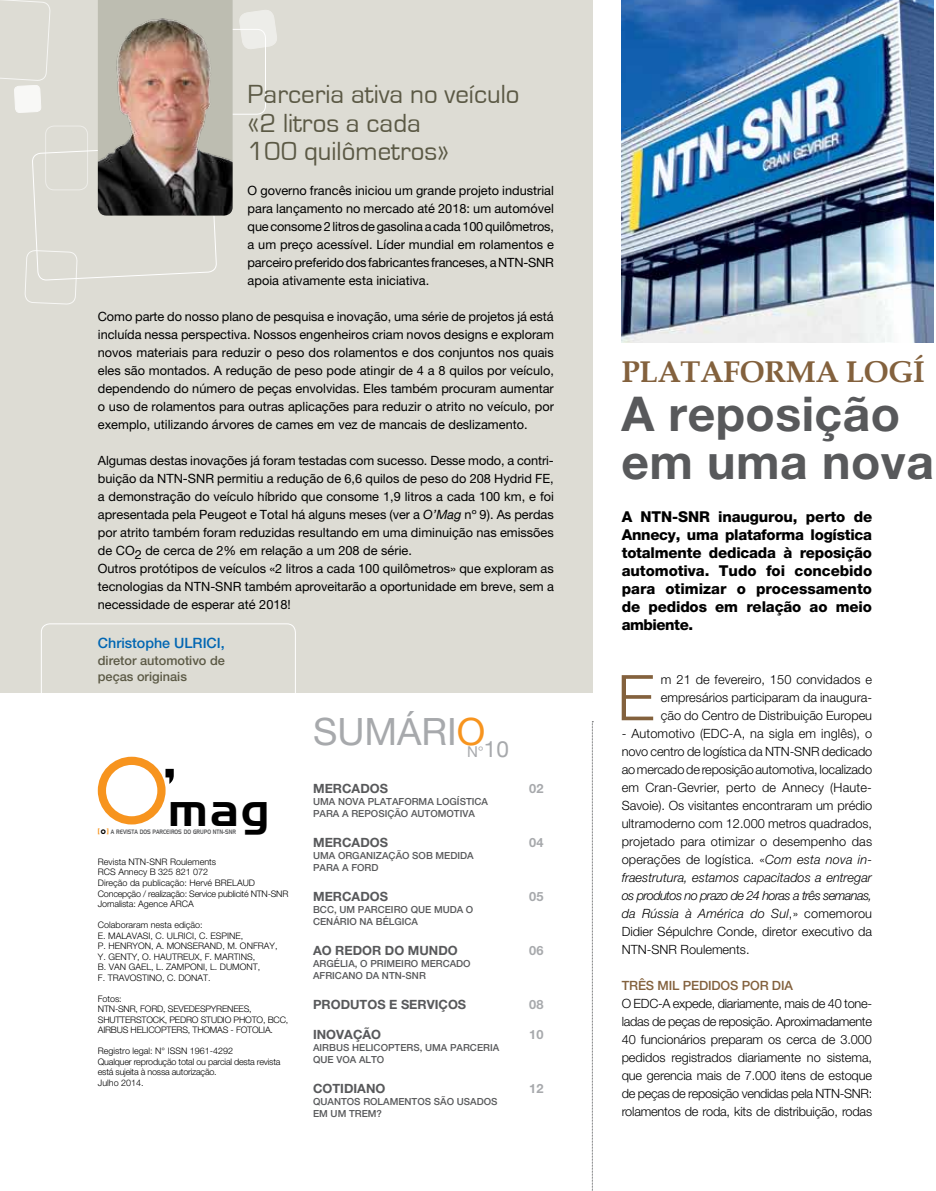
<style>
.page{position:relative;width:936px;height:1191px;background:#fff}
.page>*{position:absolute;margin:0;border:0;box-sizing:border-box;transform-origin:0 0}
.t1{font:68.7px "Handel Gothic BT";color:#000}
.t2{font:300 63.15px "Helvetica Neue";color:#83613d}
.t3{font:700 48px/48px "Helvetica Neue";letter-spacing:.01em;color:#58595b}
.t4{font:45.45px "Handel Gothic BT";color:#000}
.t5{font:37.5px "Helvetica Neue";color:#a7a9ac}
.t6{font:700 30px "Book Antiqua";letter-spacing:-.01em;color:#83613d}
.t7{font:27px/28.5px "Eurostile";color:#5b5945}
.t8{font:22.5px "Helvetica Neue";color:#a7a9ac}
.t9{font:800 15px/18px "Helvetica Neue";letter-spacing:-.01em;color:#000;text-align:justify}
.t10{font:15px "Helvetica Neue";color:#a7a9ac}
.t11{font:500 14.25px "Helvetica Neue";color:#0066b3}
.t12{font:12.75px/18px "Helvetica Neue";color:#000;text-align:justify}
.t13{font:300 12.75px/18px "Helvetica Neue";color:#000;text-align:justify}
.t14{font:700 12.75px "Helvetica Neue";color:#58595b}
.t15{font:500 12.75px/16.5px "Helvetica Neue";color:#5b5945}
.t16{font:500 12.75px "Helvetica Neue";letter-spacing:-.01em;color:#83613d}
.t17{font:700 12.75px "Helvetica Neue";color:#a7a9ac}
.t18{font:500 9.75px/12px "Helvetica Neue";color:#58595b}
.t19{font:300 9px/10.5px "Helvetica Neue";color:#000}
.t20{font:300 9px/10.5px "Helvetica Neue";letter-spacing:-.025em;color:#000}
.t21{font:300 9px/10.5px "Helvetica Neue";letter-spacing:-.02em;color:#000}
.t22{font:6.15px "Handel Gothic BT";color:#58595b;scale:.77 1}
.s1{font-style:italic}
.s2{font-family:"Avant Garde IT Cby BT";font-weight:700;font-size:6.45px;color:#f7941e}
.s3{font-family:"Avant Garde IT Cby BT";font-weight:700;font-size:6.45px;color:#000}
</style>
<div class="page">
<img style="left:621px;top:0;width:312px;height:342px">
<div style="left:0;top:0;width:592px;height:692px;background:#dddcd4"></div>
<div style="left:163px;top:29px;width:103px;height:86px;border:1px solid #fff;border-radius:9px"></div>
<div style="left:98px;top:756px;width:67px;height:68px;background:#f7941e;border-radius:50%"></div>
<div style="left:106px;top:765px;width:51px;height:51px;background:#fff;border-radius:50%"></div>
<svg style="left:592px;top:721px;width:1px;height:470px"></svg>
<svg style="left:238px;top:10px;width:39px;height:42px"></svg>
<svg style="left:0;top:0;width:232px;height:305px"></svg>
<div style="left:41px;top:623px;width:255px;height:104px;border:1px solid #fff;border-radius:9px"></div>
<h3 class="t7" style="left:247px;top:81px;width:273px">Parceria ativa no veículo «2 litros a cada<br>100 quilômetros»</h3>
<p class="t12" style="left:247px;top:181px;width:308px">O governo francês iniciou um grande projeto industrial para lançamento no mercado até 2018: um automóvel que consome 2 litros de gasolina a cada 100 quilômetros, a um preço acessível. Líder mundial em rolamentos e parceiro preferido dos fabricantes franceses, a NTN-SNR apoia ativamente esta iniciativa.</p>
<p class="t12" style="left:98px;top:307px;width:457px">Como parte do nosso plano de pesquisa e inovação, uma série de projetos já está incluída nessa perspectiva. Nossos engenheiros criam novos designs e exploram novos materiais para reduzir o peso dos rolamentos e dos conjuntos nos quais eles são montados. A redução de peso pode atingir de 4 a 8 quilos por veículo, dependendo do número de peças envolvidas. Eles também procuram aumentar o uso de rolamentos para outras aplicações para reduzir o atrito no veículo, por exemplo, utilizando árvores de cames em vez de mancais de deslizamento.</p>
<p class="t12" style="left:98px;top:451px;width:457px;text-align:left">Algumas destas inovações já foram testadas com sucesso. Desse modo, a contri&shy;buição da NTN-SNR permitiu a redução de 6,6 quilos de peso do 208 Hydrid FE, a demonstração do veículo híbrido que consome 1,9 litros a cada 100 km, e foi apresentada pela Peugeot e Total há alguns meses (ver a <span class="s1">O’Mag</span> nº 9). As perdas por atrito também foram reduzidas resultando em uma diminuição nas emissões de CO2 de cerca de 2% em relação a um 208 de série.<br>Outros protótipos de veículos «2 litros a cada 100 quilômetros» que exploram as tecnologias da NTN-SNR também aproveitarão a oportunidade em breve, sem a necessidade de esperar até 2018!</p>
<p class="t11" style="left:98px;top:634px;width:128px">CHRISTOPHE ULRICI,</p>
<p class="t15" style="left:98px;top:651px;width:129px">DIRETOR AUTOMOTIVO DE<br>PEÇAS ORIGINAIS</p>
<h3 class="t5" style="left:313px;top:709px;width:145px">SUMÁRI</h3>
<p class="t10" style="left:467px;top:742px;width:18px">N°</p>
<h3 class="t8" style="left:457px;top:735px;width:53px"><sup>o</sup>10</h3>
<h1 class="t1" style="left:163px;top:752px;width:15px">’</h1>
<h3 class="t4" style="left:168px;top:782px;width:102px">MAG</h3>
<p class="t22" style="left:98px;top:827px;width:180px"><span class="s2">[</span><span class="s3">o</span><span class="s2">]</span> A REVISTA DOS PARCEIROS DO GRUPO NTN-SNR</p>
<p class="t19" style="left:98px;top:856px;width:192px">Revista NTN-SNR Roulements<br>RCS Annecy B 325 821 072<br>Direção da publicação: Hervé BRELAUD Concepção / realização: Service publicité NTN-SNR Jornalista: Agence ARCA</p>
<p class="t19" style="left:98px;top:919px;width:106px">Colaboraram nesta edição:<br>E. Malavasi</p>
<p class="t19" style="left:150px;top:930px;width:28px">, C. Ulrici</p>
<p class="t19" style="left:194px;top:930px;width:51px">, C. Espine,</p>
<p class="t19" style="left:98px;top:940px;width:24px">P. Henr</p>
<p class="t19" style="left:132px;top:940px;width:56px">yon , A. Monserand</p>
<p class="t19" style="left:222px;top:940px;width:25px">, M. Onfra</p>
<p class="t19" style="left:269px;top:940px;width:10px">y,</p>
<p class="t19" style="left:98px;top:951px;width:24px">Y. Gent</p>
<p class="t19" style="left:132px;top:951px;width:36px">y, O . Hautreu</p>
<p class="t19" style="left:195px;top:951px;width:34px">x, F. Martins</p>
<p class="t19" style="left:98px;top:951px;width:164px;text-indent:155px">,<br>B. Van Gael, L. Zam poni , L. Dumont,<br>F. Trav</p>
<p class="t19" style="left:130px;top:972px;width:13px">ostin</p>
<p class="t19" style="left:155px;top:972px;width:43px">o, C. Donat</p>
<p class="t19" style="left:208px;top:972px;width:4px">.</p>
<p class="t21" style="left:98px;top:993px;width:82px">Fotos:<br>NTN-SNR, FORD, Sevedes</p>
<p class="t19" style="left:205px;top:1003px;width:18px">pyrenees</p>
<p class="t19" style="left:249px;top:1003px;width:4px">,</p>
<p class="t19" style="left:98px;top:1014px;width:12px">Shutterst</p>
<p class="t19" style="left:146px;top:1014px;width:30px">ock, Pedr</p>
<p class="t19" style="left:192px;top:1014px;width:20px">o Studi</p>
<p class="t19" style="left:225px;top:1014px;width:65px">o Ph oto, BCC,</p>
<p class="t19" style="left:98px;top:1024px;width:12px">Airbus</p>
<p class="t19" style="left:131px;top:1024px;width:12px">Helic</p>
<p class="t19" style="left:154px;top:1024px;width:19px">opters</p>
<p class="t19" style="left:188px;top:1024px;width:29px">, thomas</p>
<p class="t19" style="left:230px;top:1024px;width:44px">- fotolia .</p>
<p class="t20" style="left:98px;top:1045px;width:184px">Registro legal: N° ISSN 1961-4292<br>Qualquer reprodução total ou parcial desta revista está sujeita à nossa autorização.<br>Julho 2014.</p>
<p class="t14" style="left:313px;top:780px;width:76px">MERCADOS</p>
<p class="t17" style="left:529px;top:780px;width:16px">02</p>
<p class="t18" style="left:313px;top:795px;width:176px">UMA NOVA PLATAFOR MA LOGÍSTICA<br>PARA A REPOSIÇÃO AUTOMOTIVA</p>
<p class="t14" style="left:313px;top:834px;width:76px">MERCADOS</p>
<p class="t17" style="left:529px;top:834px;width:16px">04</p>
<p class="t18" style="left:313px;top:849px;width:162px">UMA ORGANIZAÇÃO SOB MEDIDA<br>PARA A FOR D</p>
<p class="t14" style="left:313px;top:888px;width:76px">MERCADOS</p>
<p class="t17" style="left:529px;top:888px;width:16px">05</p>
<p class="t18" style="left:313px;top:903px;width:162px">BCC, UM PARCEIRO QUE MUDA O<br>CENÁRIO NA BÉLGICA</p>
<p class="t14" style="left:313px;top:942px;width:146px">AO REDOR DO MUNDO</p>
<p class="t17" style="left:529px;top:942px;width:16px">06</p>
<p class="t18" style="left:313px;top:957px;width:159px">ARGÉLIA, O PRI MEIRO MERCADO<br>AFRICANO DA NTN</p>
<p class="t18" style="left:402px;top:969px;width:26px">-SN R</p>
<p class="t14" style="left:313px;top:996px;width:155px">PRODUTOS E SERVIÇOS</p>
<p class="t17" style="left:529px;top:996px;width:16px">08</p>
<p class="t14" style="left:313px;top:1026px;width:69px">INOVAÇÃO</p>
<p class="t17" style="left:529px;top:1026px;width:16px">10</p>
<p class="t18" style="left:313px;top:1041px;width:75px">AIRBUS HELICOPTE</p>
<p class="t18" style="left:406px;top:1041px;width:94px">RS, UMA PARC ERIA</p>
<p class="t18" style="left:313px;top:1053px;width:73px">QUE VOA ALTO</p>
<p class="t14" style="left:313px;top:1080px;width:74px">COTIDIANO</p>
<p class="t17" style="left:529px;top:1080px;width:16px">12</p>
<p class="t18" style="left:313px;top:1095px;width:186px">QUANTOS ROLAMENTOS SÃO USADOS<br>EM UM TREM?</p>
<h3 class="t6" style="left:621px;top:354px;width:305px">PLATAFORMA LOGÍ</h3>
<h3 class="t3" style="left:621px;top:389px;width:314px">A reposição em uma nova</h3>
<p class="t9" style="left:621px;top:508px;width:252px">A NTN-SNR inaugurou, perto de Annecy, uma plataforma logística totalmente dedicada à reposição automotiva. Tudo foi concebido para otimizar o processamento de pedidos em relação ao meio ambiente.</p>
<h2 class="t2" style="left:617px;top:659px;width:39px">E</h2>
<p class="t13" style="left:661px;top:670px;width:213px">m 21 de fevereiro, 150 convidados e empresários participaram da inaugura&shy;ção do Centro de Distribuição Europeu</p>
<p class="t13" style="left:621px;top:724px;width:252px">- Automotivo (EDC-A, na sigla em inglês), o novo centro de logística da NTN-SNR dedicado ao mercado de reposição automotiva, localizado em Cran-Gevrier, perto de Annecy (Haute-Savoie). Os visitantes encontraram um prédio ultramoderno com 12.000 metros quadrados, projetado para otimizar o desempenho das operações de logística. «<span class="s1">Com esta nova in&shy;fraestrutura, estamos capacitados a entregar os produtos no prazo de 24 horas a três semanas, da Rússia à América do Sul</span>,» comemorou Didier Sépulchre Conde, diretor executivo da NTN-SNR Roulements.</p>
<p class="t16" style="left:621px;top:978px;width:173px">TRÊS MIL PEDIDOS POR DIA</p>
<p class="t13" style="left:621px;top:994px;width:252px">O EDC-A expede, diariamente, mais de 40 tone&shy;ladas de peças de reposição. Aproximadamente 40 funcionários preparam os cerca de 3.000 pedidos registrados diariamente no sistema, que gerencia mais de 7.000 itens de estoque de peças de reposição vendidas pela NTN-SNR: rolamentos de roda, kits de distribuição, rodas</p>
</div>
